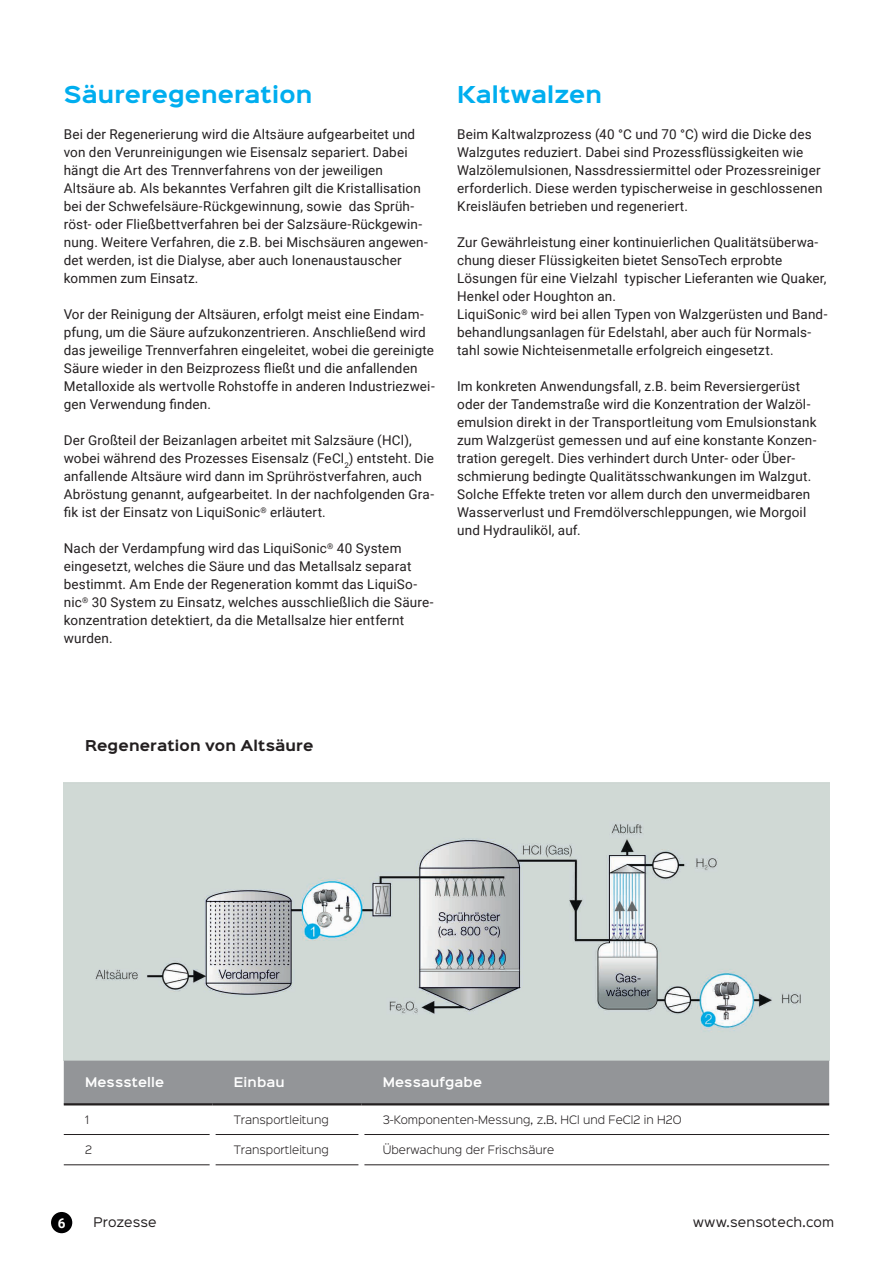
<style>
.page{position:relative;width:893px;height:1263px;background:#fff}
.page>*{position:absolute;margin:0;border:0;box-sizing:border-box;transform-origin:0 0}
.Überschrift_2{font:700 21px "Sinkin Sans 700";letter-spacing:.01em;color:#00aeef}
.Fließtext_9_Punkt_sc{font:13.5px/18px "Roboto";letter-spacing:.01em;color:#231f20}
.Überschrift_Grafik{font:700 13.5px "Sinkin Sans 700";letter-spacing:.01em;color:#231f20}
.t1{font:700 13.5px "Roboto";color:#fff}
.Tabellenkopf{font:600 12px "Sinkin Sans 600";letter-spacing:.01em;color:#fff}
.t2{font:12px "Sinkin Sans 400";letter-spacing:.01em;color:#231f20}
.Tabellenzeilen{font:300 10.5px "Sinkin Sans 300";letter-spacing:.005em;color:#231f20}
</style>
<div class="page">
<img style="left:64px;top:782px;width:765px;height:278px">
<div style="left:64px;top:1060px;width:765px;height:43px;background:#939598"></div>
<hr style="left:64px;top:1134px;width:146px;height:1px;background:#231f20">
<hr style="left:216px;top:1134px;width:142px;height:1px;background:#231f20">
<hr style="left:364px;top:1134px;width:465px;height:1px;background:#231f20">
<hr style="left:64px;top:1164px;width:146px;height:1px;background:#231f20">
<hr style="left:216px;top:1164px;width:142px;height:1px;background:#231f20">
<hr style="left:364px;top:1164px;width:465px;height:1px;background:#231f20">
<hr style="left:64px;top:1103px;width:149px;height:2px;background:#231f20">
<hr style="left:213px;top:1103px;width:148px;height:2px;background:#231f20">
<hr style="left:361px;top:1103px;width:468px;height:2px;background:#231f20">
<div style="left:51px;top:1212px;width:21px;height:21px;background:#000002;border-radius:50%"></div>
<p class="Überschrift_2" style="left:64px;top:84px;width:250px">Säureregeneration</p>
<p class="Fließtext_9_Punkt_sc" style="left:64px;top:125px;width:366px">Bei der Regenerierung wird die Altsäure aufgearbeitet und von den Verunreinigungen wie Eisensalz separiert. Dabei hängt die Art des Trennverfahrens von der jeweiligen Altsäure ab. Als bekanntes Verfahren gilt die Kristallisation bei der Schwefelsäure-Rückgewinnung, sowie das Sprüh&shy;röst- oder Fließbettverfahren bei der Salzsäure-Rückgewin&shy;nung. Weitere Verfahren, die z.B. bei Mischsäuren angewen&shy;det werden, ist die Dialyse, aber auch Ionenaustauscher kommen zum Einsatz.</p>
<p class="Fließtext_9_Punkt_sc" style="left:64px;top:305px;width:372px">Vor der Reinigung der Altsäuren, erfolgt meist eine Eindam&shy;pfung, um die Säure aufzukonzentrieren. Anschließend wird das jeweilige Trennverfahren eingeleitet, wobei die gereinigte Säure wieder in den Beizprozess fließt und die anfallenden Metalloxide als wertvolle Rohstoffe in anderen Industriezwei&shy;gen Verwendung finden.</p>
<p class="Fließtext_9_Punkt_sc" style="left:64px;top:431px;width:372px">Der Großteil der Beizanlagen arbeitet mit Salzsäure (HCl), wobei während des Prozesses Eisensalz (FeCl<sub>2</sub>) entsteht. Die anfallende Altsäure wird dann im Sprühröstverfahren, auch Abröstung genannt, aufgearbeitet. In der nachfolgenden Gra&shy;fik ist der Einsatz von LiquiSonic<sup>®</sup> erläutert.</p>
<p class="Fließtext_9_Punkt_sc" style="left:64px;top:539px;width:371px">Nach der Verdampfung wird das LiquiSonic<sup>®</sup> 40 System eingesetzt, welches die Säure und das Metallsalz separat bestimmt. Am Ende der Regeneration kommt das LiquiSo&shy;nic<sup>®</sup> 30 System zu Einsatz, welches ausschließlich die Säure&shy;konzentration detektiert, da die Metallsalze hier entfernt wurden.</p>
<p class="Überschrift_2" style="left:457px;top:84px;width:146px">Kaltwalzen</p>
<p class="Fließtext_9_Punkt_sc" style="left:457px;top:125px;width:367px">Beim Kaltwalzprozess (40 °C und 70 °C) wird die Dicke des Walzgutes reduziert. Dabei sind Prozessflüssigkeiten wie Walzölemulsionen, Nassdressiermittel oder Prozessreiniger erforderlich. Diese werden typischerweise in geschlossenen Kreisläufen betrieben und regeneriert.</p>
<p class="Fließtext_9_Punkt_sc" style="left:457px;top:233px;width:371px">Zur Gewährleistung einer kontinuierlichen Qualitätsüberwa&shy;chung dieser Flüssigkeiten bietet SensoTech erprobte Lösungen für eine Vielzahl typischer Lieferanten wie Quaker, Henkel oder Houghton an.</p>
<p class="Fließtext_9_Punkt_sc" style="left:457px;top:305px;width:372px">LiquiSonic<sup>®</sup> wird bei allen Typen von Walzgerüsten und Band&shy;behandlungsanlagen für Edelstahl, aber auch für Normals&shy;tahl sowie Nichteisenmetalle erfolgreich eingesetzt.</p>
<p class="Fließtext_9_Punkt_sc" style="left:457px;top:377px;width:361px">Im konkreten Anwendungsfall, z.B. beim Reversiergerüst oder der Tandemstraße wird die Konzentration der Walzöl&shy;emulsion direkt in der Transportleitung vom Emulsionstank zum Walzgerüst gemessen und auf eine konstante Konzen&shy;tration geregelt. Dies verhindert durch Unter- oder Über&shy;schmierung bedingte Qualitätsschwankungen im Walzgut.<br>Solche Effekte treten vor allem durch den unvermeidbaren Wasserverlust und Fremdölverschleppungen, wie Morgoil und Hydrauliköl, auf.</p>
<p class="Überschrift_Grafik" style="left:85px;top:738px;width:230px">Regeneration von Altsäure</p>
<p class="Tabellenkopf" style="left:85px;top:1072px;width:81px">Messstelle</p>
<p class="Tabellenkopf" style="left:234px;top:1072px;width:52px">Einbau</p>
<p class="Tabellenkopf" style="left:383px;top:1072px;width:101px">Messaufgabe</p>
<p class="Tabellenzeilen" style="left:85px;top:1111px;width:5px">1</p>
<p class="Tabellenzeilen" style="left:234px;top:1111px;width:96px">Transportleitung</p>
<p class="Tabellenzeilen" style="left:383px;top:1111px;width:300px">3-Komponenten-Messung, z.B. HCl und FeCl2 in H2O</p>
<p class="Tabellenzeilen" style="left:85px;top:1141px;width:8px">2</p>
<p class="Tabellenzeilen" style="left:234px;top:1141px;width:96px">Transportleitung</p>
<p class="Tabellenzeilen" style="left:383px;top:1141px;width:173px">Überwachung der Frischsäure</p>
<p class="t1" style="left:58px;top:1213px;width:9px">6</p>
<p class="t2" style="left:94px;top:1212px;width:65px">Prozesse</p>
<p class="t2" style="left:693px;top:1212px;width:142px">www.sensotech.com</p>
</div>
